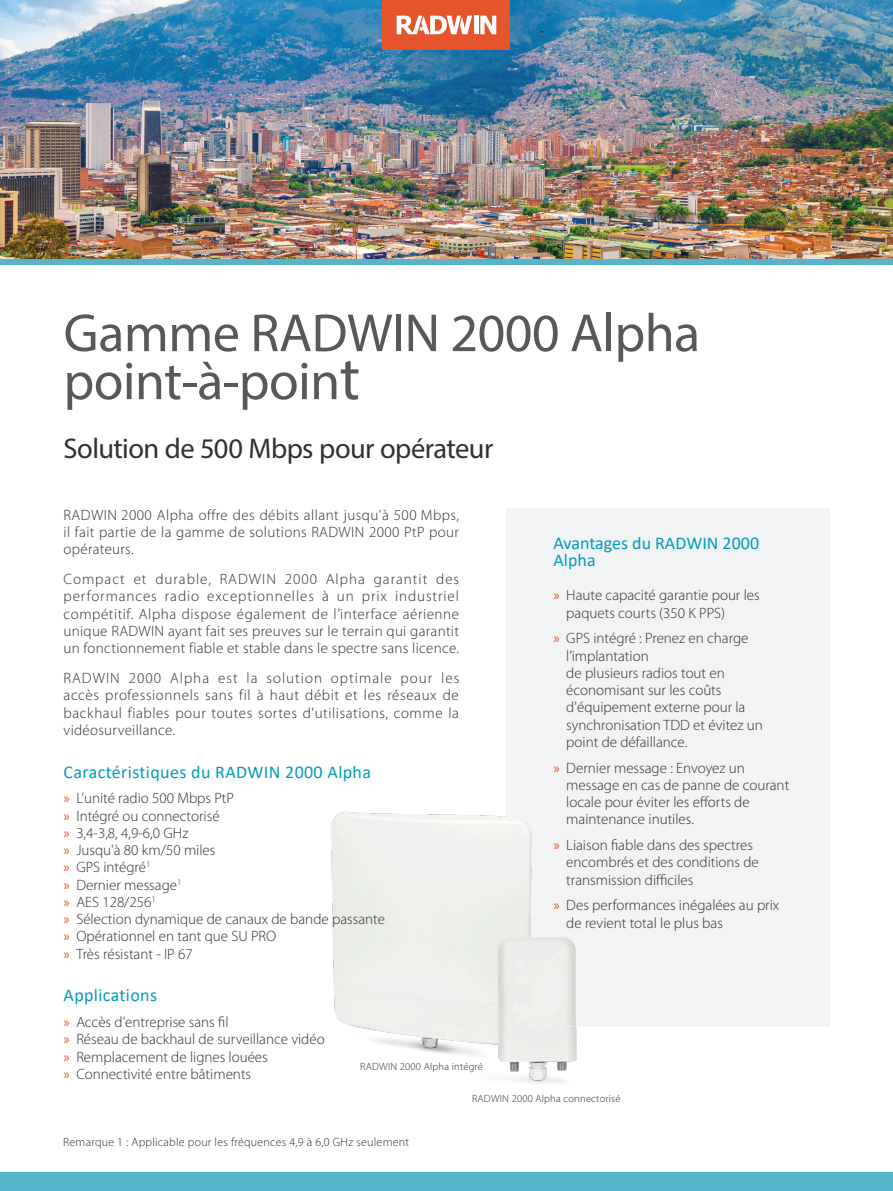
<style>
.page{position:relative;width:893px;height:1191px;background:#fff}
.page>*{position:absolute;margin:0;border:0;box-sizing:border-box;transform-origin:0 0}
.documant_title{font:54px/48px "Myriad Pro";letter-spacing:-.01em;color:#57585a}
.documant_title-2{font:28.5px "Myriad Pro";letter-spacing:-.02em;color:#312f30}
.running{font:18px "Calibri";letter-spacing:.02em;color:#009db9}
.bullet{font:18px/17.2px "Calibri";color:#009db9}
.running-2{font:300 15px/17.2px "Myriad Pro";color:#312f30}
.running-3{font:300 12px "Myriad Pro";letter-spacing:.02em;color:#312f30}
.running-4{font:300 10.5px "Myriad Pro";letter-spacing:.02em;color:#312f30}
.s1{font-size:61.5px}
.s2{font-weight:400;color:#e5542c}
</style>
<div class="page">
<img style="left:330px;top:811px;width:304px;height:272px">
<img style="left:0;top:0;width:893px;height:259px">
<div style="left:0;top:259px;width:893px;height:5px;background:#56b4cb"></div>
<div style="left:506px;top:508px;width:323px;height:518px;background:#f2f3f4"></div>
<div style="left:383px;top:0;width:127px;height:49px;background:#e5542c"></div>
<hr style="left:474px;top:16px;width:4px;height:18px;background:#fff">
<svg style="left:480px;top:16px;width:16px;height:18px"></svg>
<svg style="left:397px;top:16px;width:75px;height:18px"></svg>
<div style="left:0;top:1172px;width:893px;height:19px;background:#56b4cb"></div>
<img style="left:506px;top:821px;width:70px;height:205px">
<p class="documant_title" style="left:64px;top:308px;width:638px">Gamme RADWIN 2000 Alpha point-à-poin<span class="s1">t</span></p>
<p class="documant_title-2" style="left:64px;top:431px;width:431px">Solution de 500 Mbps pour opérateur</p>
<p class="running-2" style="left:64px;top:506px;width:397px;text-align:justify">RADWIN 2000 Alpha offre des débits allant jusqu'à 500 Mbps, il fait partie de la gamme de solutions RADWIN 2000 PtP pour opérateurs.</p>
<p class="running-2" style="left:64px;top:570px;width:397px;text-align:justify">Compact et durable, RADWIN 2000 Alpha garantit des performances radio exceptionnelles à un prix industriel compétitif. Alpha dispose également de l’interface aérienne unique RADWIN ayant fait ses preuves sur le terrain qui garantit un fonctionnement fiable et stable dans le spectre sans licence.</p>
<p class="running-2" style="left:64px;top:669px;width:397px;text-align:justify">RADWIN 2000 Alpha est la solution optimale pour les accès professionnels sans fil à haut débit et les réseaux de backhaul fiables pour toutes sortes d'utilisations, comme la vidéosurveillance.</p>
<p class="running" style="left:64px;top:759px;width:309px">Caractéristiques du RADWIN 2000 Alpha</p>
<p class="running-2" style="left:64px;top:790px;width:172px"><span class="s2">»</span> L’unité radio 500 Mbps PtP</p>
<p class="running-2" style="left:64px;top:807px;width:158px"><span class="s2">»</span> Intégré ou connectorisé</p>
<p class="running-2" style="left:64px;top:824px;width:126px"><span class="s2">»</span> 3,4-3,8, 4,9-6,0 GHz</p>
<p class="running-2" style="left:64px;top:841px;width:153px"><span class="s2">»</span> Jusqu'à 80 km/50 miles</p>
<p class="running-2" style="left:64px;top:859px;width:88px"><span class="s2">»</span> GPS intégré<sup>1</sup></p>
<p class="running-2" style="left:64px;top:876px;width:119px"><span class="s2">»</span> Dernier message<sup>1</sup></p>
<p class="running-2" style="left:64px;top:893px;width:94px"><span class="s2">»</span> AES 128/256<sup>1</sup></p>
<p class="running-2" style="left:64px;top:910px;width:323px"><span class="s2">»</span> Sélection dynamique de canaux de bande passante</p>
<p class="running-2" style="left:64px;top:928px;width:214px"><span class="s2">»</span> Opérationnel en tant que SU PRO</p>
<p class="running-2" style="left:64px;top:945px;width:131px"><span class="s2">»</span> Très résistant - IP 67</p>
<p class="running" style="left:64px;top:983px;width:95px">Applications</p>
<p class="running-2" style="left:64px;top:1013px;width:167px"><span class="s2">»</span> Accès d'entreprise sans fil</p>
<p class="running-2" style="left:64px;top:1031px;width:263px"><span class="s2">»</span> Réseau de backhaul de surveillance vidéo</p>
<p class="running-2" style="left:64px;top:1048px;width:206px"><span class="s2">»</span> Remplacement de lignes louées</p>
<p class="running-2" style="left:64px;top:1065px;width:189px"><span class="s2">»</span> Connectivité entre bâtiments</p>
<p class="running-4" style="left:360px;top:1060px;width:124px">RADWIN 2000 Alpha intégré</p>
<p class="bullet" style="left:554px;top:534px;width:207px">Avantages du RADWIN 2000<br>Alpha</p>
<p class="running-2" style="left:566px;top:587px;width:195px;text-indent:-13px"><span class="s2">»</span> Haute capacité garantie pour les paquets courts (350 K PPS)</p>
<p class="running-2" style="left:566px;top:630px;width:198px;text-indent:-13px"><span class="s2">»</span> GPS intégré : Prenez en charge l’implantation<br>de plusieurs radios tout en économisant sur les coûts d'équipement externe pour la synchronisation TDD et évitez un point de défaillance.</p>
<p class="running-2" style="left:566px;top:759px;width:224px;text-indent:-13px"><span class="s2">»</span> Dernier message : Envoyez un message en cas de panne de courant locale pour éviter les efforts de maintenance inutiles.</p>
<p class="running-2" style="left:566px;top:836px;width:194px;text-indent:-13px"><span class="s2">»</span> Liaison fiable dans des spectres encombrés et des conditions de transmission difficiles</p>
<p class="running-2" style="left:566px;top:897px;width:215px;text-indent:-13px"><span class="s2">»</span> Des performances inégalées au prix de revient total le plus bas</p>
<p class="running-3" style="left:63px;top:1135px;width:347px">Remarque 1 : Applicable pour les fréquences 4,9 à 6,0 GHz seulement</p>
<p class="running-4" style="left:472px;top:1092px;width:150px">RADWIN 2000 Alpha connectorisé</p>
</div>
